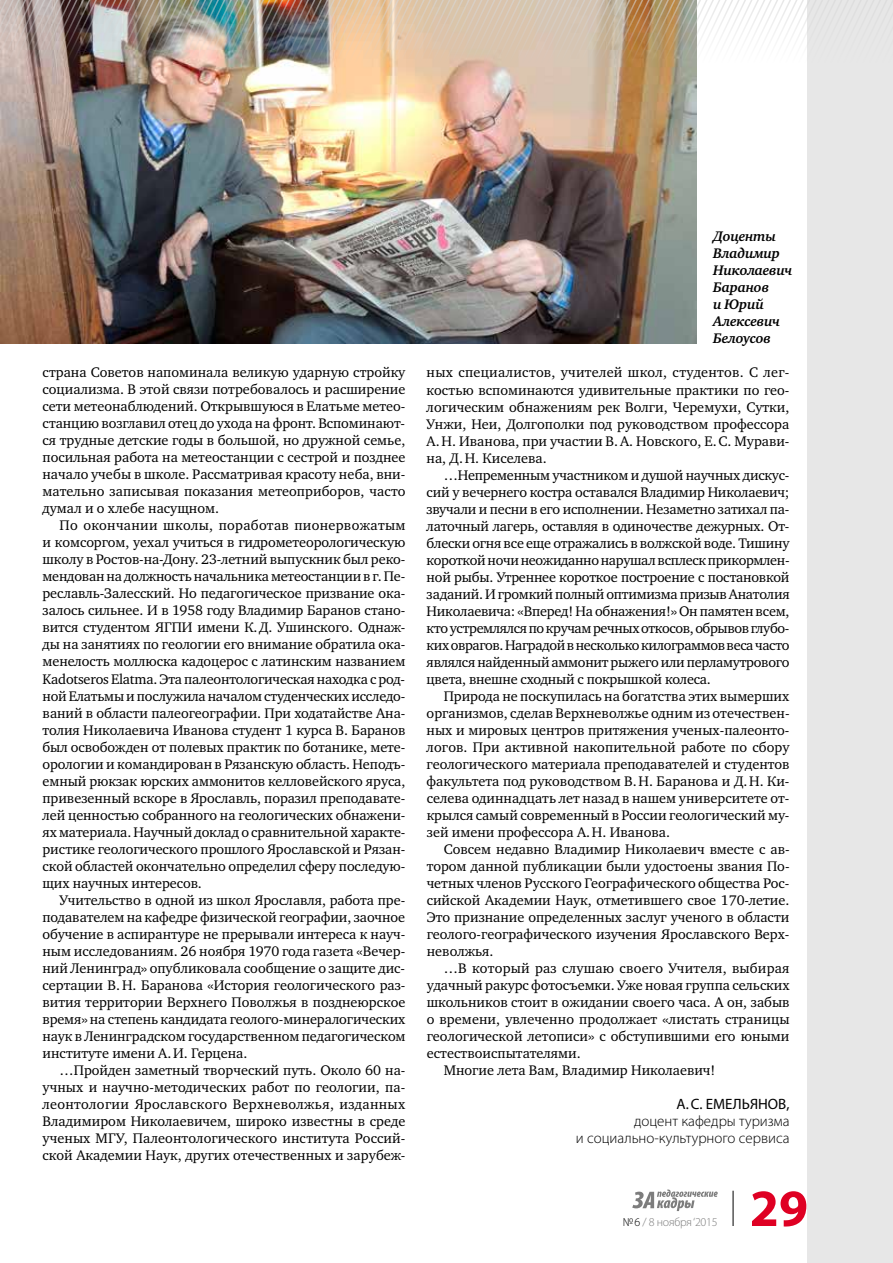
<style>
.page{position:relative;width:893px;height:1263px;background:#fff}
.page>*{position:absolute;margin:0;border:0;box-sizing:border-box;transform-origin:0 0}
.t1{font:700 52.65px "Myriad Pro";color:#df0023}
.t2{font:300 15px/17px "Myriad Pro";color:#000;text-align:right}
.t3{font:15px "Myriad Pro";color:#000}
.t4{font:14.25px/17px "Charter ITC";color:#000;text-align:justify}
.t5{font:italic 700 14.25px/17px "Charter ITC";letter-spacing:-.015em;color:#000}
.t6{font:300 12px "Myriad Pro";letter-spacing:-.02em;color:#7d7d7d}
.s1{color:#000}
</style>
<div class="page">
<div style="left:808px;top:0;width:85px;height:1263px;background:#e7e7e7"></div>
<img style="left:0;top:65px;width:696px;height:278px">
<hr style="left:733px;top:1191px;width:1px;height:35px;background:#000">
<img style="left:0;top:0;width:808px;height:65px">
<svg style="left:632px;top:1189px;width:86px;height:22px"></svg>
<p class="t4" style="left:43px;top:364px;width:364px">страна Советов напоминала великую ударную стройку социализма. В этой связи потребовалось и расширение сети метеонаблюдений. Открывшуюся в Елатьме метео&shy;станцию возглавил отец до ухода на фронт. Вспоминают&shy;ся трудные детские годы в большой, но дружной семье, посильная работа на метеостанции с сестрой и позднее начало учебы в школе. Рассматривая красоту неба, вни&shy;мательно записывая показания метеоприборов, часто думал и о хлебе насущном.</p>
<p class="t4" style="left:43px;top:517px;width:365px;text-indent:17px">По окончании школы, поработав пионервожатым и комсоргом, уехал учиться в гидрометеорологическую школу в Ростов-на-Дону. 23‑летний выпускник был реко&shy;мендован на должность начальника метеостанции в г. Пе&shy;реславль-Залесский. Но педагогическое призвание ока&shy;залось сильнее. И в 1958 году Владимир Баранов стано&shy;вится студентом ЯГПИ имени К.Д. Ушинского. Однаж&shy;ды на занятиях по геологии его внимание обратила ока&shy;менелость моллюска кадоцерос с латинским названием Kadotseros Elatma. Эта палеонтологическая находка с род&shy;ной Елатьмы и послужила началом студенческих исследо&shy;ваний в области палеогеографии. При ходатайстве Ана&shy;толия Николаевича Иванова студент 1 курса В. Баранов был освобожден от полевых практик по ботанике, мете&shy;орологии и командирован в Рязанскую область. Неподъ&shy;емный рюкзак юрских аммонитов келловейского яруса, привезенный вскоре в Ярославль, поразил преподавате&shy;лей ценностью собранного на геологических обнажени&shy;ях материала. Научный доклад о сравнительной характе&shy;ристике геологического прошлого Ярославской и Рязан&shy;ской областей окончательно определил сферу последую&shy;щих научных интересов.</p>
<p class="t4" style="left:43px;top:891px;width:365px;text-indent:17px">Учительство в одной из школ Ярославля, работа пре&shy;подавателем на кафедре физической географии, заочное обучение в аспирантуре не прерывали интереса к науч&shy;ным исследованиям. 26 ноября 1970 года газета «Вечер&shy;ний Ленинград» опубликовала сообщение о защите дис&shy;сертации В.Н. Баранова «История геологического раз&shy;вития территории Верхнего Поволжья в позднеюрское время» на степень кандидата геолого-минералогических наук в Ленинградском государственном педагогическом институте имени А.И. Герцена.</p>
<p class="t4" style="left:43px;top:1061px;width:364px;text-indent:17px">…Пройден заметный творческий путь. Около 60 на&shy;учных и научно-методических работ по геологии, па&shy;леонтологии Ярославского Верхневолжья, изданных Владимиром Николаевичем, широко известны в среде ученых МГУ, Палеонтологического института Россий&shy;ской Академии Наук, других отечественных и зарубеж-</p>
<p class="t5" style="left:713px;top:228px;width:81px">Доценты<br>Владимир<br>Николаевич<br>Баранов<br>и Юрий<br>Алексевич<br>Белоусов</p>
<p class="t4" style="left:427px;top:364px;width:364px">ных специалистов, учителей школ, студентов. С лег&shy;костью вспоминаются удивительные практики по гео&shy;логическим обнажениям рек Волги, Черемухи, Сутки, Унжи, Неи, Долгополки под руководством профессора А.Н. Иванова, при участии В.А. Новского, Е.С. Мурави&shy;на, Д.Н. Киселева.</p>
<p class="t4" style="left:427px;top:466px;width:364px;text-indent:17px">…Непременным участником и душой научных дискус&shy;сий у вечернего костра оставался Владимир Николаевич; звучали и песни в его исполнении. Незаметно затихал па&shy;латочный лагерь, оставляя в одиночестве дежурных. От&shy;блески огня все еще отражались в волжской воде. Тишину короткой ночи неожиданно нарушал всплеск прикормлен&shy;ной рыбы. Утреннее короткое построение с постановкой заданий. И громкий полный оптимизма призыв Анатолия Николаевича: «Вперед! На обнажения!» Он памятен всем, ктоустремлялся покручам речных откосов, обрывов глубо&shy;ких оврагов. Наградой внесколько килограммов веса часто являлся найденный аммонит рыжего или перламутрового цвета, внешне сходный с покрышкой колеса.</p>
<p class="t4" style="left:427px;top:687px;width:365px;text-indent:17px">Природа не поскупилась на богатства этих вымерших организмов, сделав Верхневолжье одним из отечествен&shy;ных и мировых центров притяжения ученых-палеонто&shy;логов. При активной накопительной работе по сбору геологического материала преподавателей и студентов факультета под руководством В.Н. Баранова и Д.Н. Ки&shy;селева одиннадцать лет назад в нашем университете от&shy;крылся самый современный в России геологический му&shy;зей имени профессора А.Н. Иванова.</p>
<p class="t4" style="left:427px;top:841px;width:364px;text-indent:17px">Совсем недавно Владимир Николаевич вместе с ав&shy;тором данной публикации были удостоены звания По&shy;четных членов Русского Географического общества Рос&shy;сийской Академии Наук, отметившего свое 170‑летие.<br>Это признание определенных заслуг ученого в области геолого-географического изучения Ярославского Верх&shy;неволжья.</p>
<p class="t4" style="left:444px;top:960px;width:347px">…В который раз слушаю своего Учителя, выбирая</p>
<p class="t4" style="left:427px;top:977px;width:364px">удачный ракурс фотосъемки. Уже новая группа сельских</p>
<p class="t4" style="left:427px;top:994px;width:364px">школьников стоит в ожидании своего часа. А он, забыв</p>
<p class="t4" style="left:427px;top:1011px;width:364px">о времени, увлеченно продолжает «листать страницы</p>
<p class="t4" style="left:427px;top:1028px;width:364px">геологической летописи» с обступившими его юными</p>
<p class="t4" style="left:427px;top:1045px;width:156px">естествоиспытателями.</p>
<p class="t4" style="left:444px;top:1062px;width:273px">Многие лета Вам, Владимир Николаевич!</p>
<p class="t3" style="left:677px;top:1094px;width:114px">А.С. ЕМЕЛЬЯНОВ,</p>
<p class="t2" style="left:576px;top:1112px;width:215px">доцент кафедры туризма<br>и социально-культурного сервиса</p>
<p class="t6" style="left:623px;top:1215px;width:96px"><span class="s1">№6</span> / 8 ноября ‘2015</p>
<h1 class="t1" style="left:750px;top:1174px;width:60px">29</h1>
</div>
